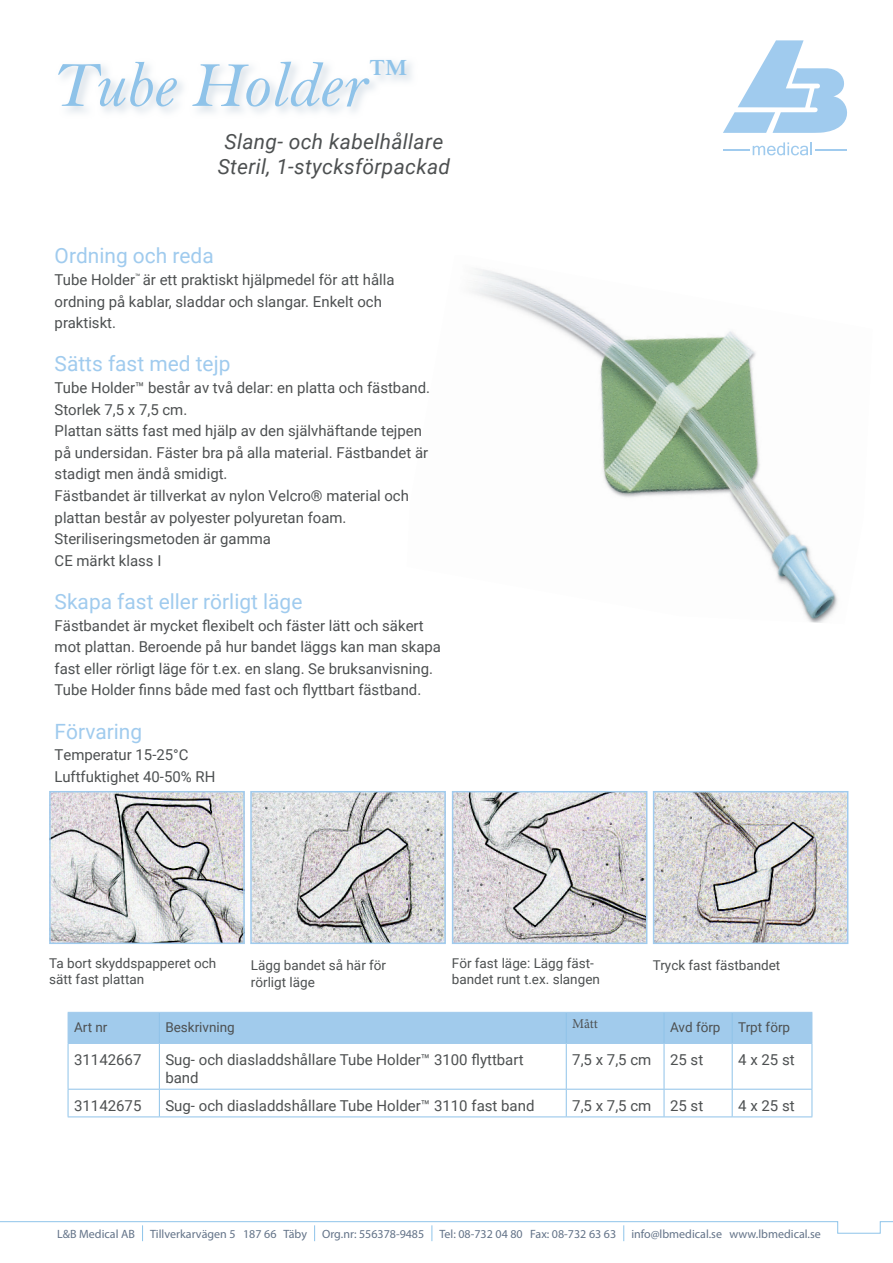
<style>
.page{position:relative;width:893px;height:1263px;background:#fff}
.page>*{position:absolute;margin:0;border:0;box-sizing:border-box;transform-origin:0 0}
.t1{font:66px "Bell MT Italic";color:#8fc3e9}
.t2{font:21px "Roboto";color:#a0cbee}
.t3{font:italic 21px "Roboto";letter-spacing:.015em;color:#4d5051}
.t4{font:15px/21.6px "Roboto";color:#4d5051}
.t5{font:13.5px/16.2px "Roboto";color:#4d5051}
.t6{font:13.5px "Minion Pro";color:#4d5051}
.t7{font:12px "Myriad Pro";color:#637388}
</style>
<div class="page">
<svg style="left:0;top:1221px;width:893px;height:20px"></svg>
<svg style="left:723px;top:40px;width:124px;height:93px"></svg>
<svg style="left:723px;top:142px;width:89px;height:13px"></svg>
<hr style="left:815px;top:150px;width:32px;height:1px;background:#a0cbee">
<div style="left:69px;top:1013px;width:743px;height:30px;background:#a1cbec"></div>
<hr style="left:159px;top:1013px;width:1px;height:30px;background:#8fc3e9">
<hr style="left:566px;top:1013px;width:1px;height:30px;background:#8fc3e9">
<hr style="left:664px;top:1013px;width:1px;height:30px;background:#8fc3e9">
<hr style="left:732px;top:1013px;width:1px;height:30px;background:#8fc3e9">
<hr style="left:68px;top:1044px;width:1px;height:45px;background:#8fc3e9">
<hr style="left:159px;top:1044px;width:1px;height:45px;background:#8fc3e9">
<hr style="left:566px;top:1044px;width:1px;height:45px;background:#8fc3e9">
<hr style="left:664px;top:1044px;width:1px;height:45px;background:#8fc3e9">
<hr style="left:732px;top:1044px;width:1px;height:45px;background:#8fc3e9">
<hr style="left:812px;top:1044px;width:1px;height:45px;background:#8fc3e9">
<hr style="left:68px;top:1089px;width:91px;height:1px;background:#8fc3e9">
<svg style="left:68px;top:1089px;width:1px;height:27px"></svg>
<hr style="left:159px;top:1089px;width:407px;height:1px;background:#8fc3e9">
<svg style="left:159px;top:1089px;width:1px;height:27px"></svg>
<hr style="left:566px;top:1089px;width:98px;height:1px;background:#8fc3e9">
<svg style="left:566px;top:1089px;width:1px;height:27px"></svg>
<hr style="left:664px;top:1089px;width:68px;height:1px;background:#8fc3e9">
<svg style="left:664px;top:1089px;width:1px;height:27px"></svg>
<hr style="left:732px;top:1089px;width:80px;height:1px;background:#8fc3e9">
<svg style="left:732px;top:1089px;width:1px;height:27px"></svg>
<svg style="left:812px;top:1089px;width:1px;height:27px"></svg>
<hr style="left:68px;top:1116px;width:91px;height:1px;background:#8fc3e9">
<hr style="left:159px;top:1116px;width:407px;height:1px;background:#8fc3e9">
<hr style="left:566px;top:1116px;width:98px;height:1px;background:#8fc3e9">
<hr style="left:664px;top:1116px;width:68px;height:1px;background:#8fc3e9">
<hr style="left:732px;top:1116px;width:80px;height:1px;background:#8fc3e9">
<hr style="left:68px;top:1012px;width:91px;height:1px;background:#a1cbec">
<hr style="left:68px;top:1013px;width:1px;height:30px;background:#a1cbec">
<hr style="left:159px;top:1012px;width:407px;height:1px;background:#a1cbec">
<hr style="left:566px;top:1012px;width:98px;height:1px;background:#a1cbec">
<hr style="left:664px;top:1012px;width:68px;height:1px;background:#a1cbec">
<hr style="left:732px;top:1012px;width:80px;height:1px;background:#a1cbec">
<hr style="left:812px;top:1013px;width:1px;height:30px;background:#a1cbec">
<hr style="left:68px;top:1043px;width:91px;height:1px;background:#a1cbec">
<hr style="left:159px;top:1043px;width:407px;height:1px;background:#a1cbec">
<hr style="left:566px;top:1043px;width:98px;height:1px;background:#a1cbec">
<hr style="left:664px;top:1043px;width:68px;height:1px;background:#a1cbec">
<hr style="left:732px;top:1043px;width:80px;height:1px;background:#a1cbec">
<img style="left:472px;top:268px;width:366px;height:355px">
<img style="left:52px;top:794px;width:190px;height:147px">
<div style="left:49px;top:791px;width:196px;height:153px;border:2px solid #a0cbee"></div>
<img style="left:455px;top:794px;width:189px;height:147px">
<div style="left:452px;top:791px;width:195px;height:153px;border:2px solid #a0cbee"></div>
<img style="left:253px;top:794px;width:190px;height:147px">
<div style="left:250px;top:791px;width:196px;height:153px;border:2px solid #a0cbee"></div>
<img style="left:656px;top:794px;width:189px;height:147px">
<div style="left:653px;top:791px;width:195px;height:153px;border:2px solid #a0cbee"></div>
<svg style="left:62px;top:62px;width:350px;height:51px;fill:#f6f8f9"></svg>
<p class="t1" style="left:50px;top:46px;width:354px">Tube Holder<sup>™</sup></p>
<p class="t3" style="left:224px;top:126px;width:220px">Slang- och kabelhållare</p>
<p class="t3" style="left:218px;top:152px;width:234px">Steril, 1-stycksförpackad</p>
<p class="t2" style="left:55px;top:241px;width:161px">Ordning och reda</p>
<p class="t4" style="left:55px;top:268px;width:341px">Tube Holder<sup>™</sup> är ett praktiskt hjälpmedel för att hålla ordning på kablar, sladdar och slangar. Enkelt och praktiskt.</p>
<p class="t2" style="left:55px;top:349px;width:177px">Sätts fast med tejp</p>
<p class="t4" style="left:55px;top:376px;width:377px">Tube Holder™ består av två delar: en platta och fästband.<br>Storlek 7,5 x 7,5 cm.<br>Plattan sätts fast med hjälp av den självhäftande tejpen på undersidan. Fäster bra på alla material. Fästbandet är stadigt men ändå smidigt.</p>
<p class="t4" style="left:55px;top:484px;width:356px">Fästbandet är tillverkat av nylon Velcro® material och</p>
<p class="t4" style="left:55px;top:506px;width:293px">plattan består av polyester polyuretan foam.<br>Steriliseringsmetoden är gamma</p>
<p class="t4" style="left:55px;top:549px;width:108px">CE märkt klass I</p>
<p class="t2" style="left:55px;top:587px;width:249px">Skapa fast eller rörligt läge</p>
<p class="t4" style="left:55px;top:614px;width:388px">Fästbandet är mycket flexibelt och fäster lätt och säkert mot plattan. Beroende på hur bandet läggs kan man skapa fast eller rörligt läge för t.ex. en slang. Se bruksanvisning.</p>
<p class="t4" style="left:55px;top:679px;width:368px">Tube Holder finns både med fast och flyttbart fästband.</p>
<p class="t2" style="left:55px;top:716px;width:89px">Förvaring</p>
<p class="t4" style="left:55px;top:743px;width:135px">Temperatur 15-25°C</p>
<p class="t4" style="left:55px;top:765px;width:162px">Luftfuktighet 40-50% RH</p>
<p class="t5" style="left:49px;top:955px;width:169px">Ta bort skyddspapperet och sätt fast plattan</p>
<p class="t5" style="left:251px;top:957px;width:137px">Lägg bandet så här för rörligt läge</p>
<p class="t5" style="left:452px;top:955px;width:150px">För fast läge: Lägg fäst&shy;bandet runt t.ex. slangen</p>
<p class="t5" style="left:653px;top:957px;width:129px">Tryck fast fästbandet</p>
<p class="t5" style="left:74px;top:1019px;width:35px">Art nr</p>
<p class="t5" style="left:165px;top:1019px;width:71px">Beskrivning</p>
<p class="t6" style="left:572px;top:1015px;width:27px">Mått</p>
<p class="t5" style="left:670px;top:1019px;width:52px">Avd förp</p>
<p class="t5" style="left:738px;top:1019px;width:53px">Trpt förp</p>
<p class="t4" style="left:74px;top:1048px;width:69px">31142667</p>
<p class="t4" style="left:165px;top:1050px;width:360px;line-height:18px">Sug- och diasladdshållare Tube Holder™ 3100 flyttbart band</p>
<p class="t4" style="left:572px;top:1048px;width:81px">7,5 x 7,5 cm</p>
<p class="t4" style="left:670px;top:1048px;width:35px">25 st</p>
<p class="t4" style="left:738px;top:1048px;width:58px">4 x 25 st</p>
<p class="t4" style="left:74px;top:1094px;width:69px">31142675</p>
<p class="t4" style="left:165px;top:1094px;width:371px">Sug- och diasladdshållare Tube Holder™ 3110 fast band</p>
<p class="t4" style="left:572px;top:1094px;width:81px">7,5 x 7,5 cm</p>
<p class="t4" style="left:670px;top:1094px;width:35px">25 st</p>
<p class="t4" style="left:738px;top:1094px;width:58px">4 x 25 st</p>
<p class="t7" style="left:57px;top:1226px;width:79px">L&amp;B Medical AB</p>
<p class="t7" style="left:150px;top:1226px;width:158px">Tillverkarvägen 5 187 66 Täby</p>
<p class="t7" style="left:322px;top:1226px;width:104px">Org.nr: 556378-9485</p>
<p class="t7" style="left:439px;top:1226px;width:178px">Tel: 08-732 04 80 Fax: 08-732 63 63</p>
<p class="t7" style="left:631px;top:1226px;width:191px">info@lbmedical.se www.lbmedical.se</p>
</div>
